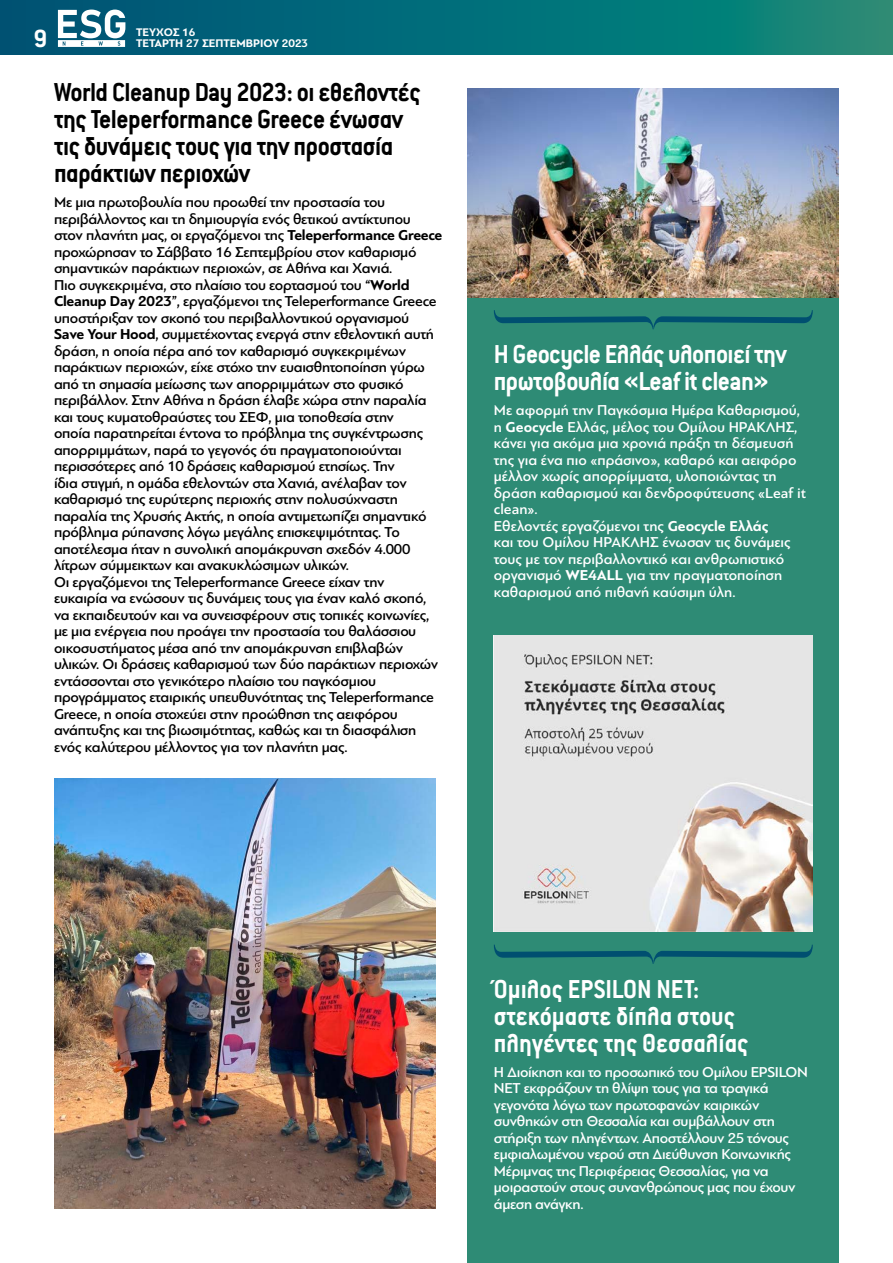
<style>
.page{position:relative;width:893px;height:1263px;background:#fff}
.page>*{position:absolute;margin:0;border:0;box-sizing:border-box;transform-origin:0 0}
.t1{font:700 28.5px/27px "Conduit ITC Hel";letter-spacing:-.015em;color:#000;scale:.93 1}
.t2{font:700 28.5px/27px "Conduit ITC Hel";color:#fff;scale:.93 1}
.t3{font:700 28.5px/27px "Conduit ITC Hel";letter-spacing:-.02em;color:#fff;scale:.93 1}
.t4{font:700 27.3px "Conduit ITC Hel";color:#fff}
.t5{font:500 15px/16.5px "PF Bague Sans Pro";letter-spacing:-.015em;color:#000}
.t6{font:500 15px/16.5px "PF Bague Sans Pro";color:#fff}
.t7{font:500 15px/16.5px "PF Bague Sans Pro";letter-spacing:-.02em;color:#fff}
.t8{font:700 11.55px/10.5px "PF Bague Sans Pro";color:#fff}
.s1{font-weight:700}
</style>
<div class="page">
<svg style="left:0;top:0;width:893px;height:54px;background:#056f78"></svg>
<svg style="left:58px;top:10px;width:67px;height:37px"></svg>
<div style="left:468px;top:88px;width:371px;height:1175px;background:#2e8b75"></div>
<img style="left:494px;top:636px;width:319px;height:296px">
<img style="left:468px;top:88px;width:371px;height:209px">
<svg style="left:494px;top:945px;width:319px;height:19px"></svg>
<svg style="left:494px;top:310px;width:319px;height:19px"></svg>
<img style="left:54px;top:778px;width:382px;height:431px">
<h2 class="t4" style="left:33px;top:25px;width:15px">9</h2>
<p class="t8" style="left:136px;top:27px;width:174px">ΤΕΥΧΟΣ 16<br>TΕΤΑΡΤΗ 27 ΣΕΠΤΕΜΒΡΙΟΥ 2023</p>
<h1 class="t1" style="left:54px;top:79px;width:396px">World Cleanup Day 2023: οι εθελοντές της Teleperformance Greece ένωσαν τις δυνάμεις τους για την προστασία παράκτιων περιοχών</h1>
<p class="t5" style="left:54px;top:194px;width:390px">Με μια πρωτοβουλία που προωθεί την προστασία του περιβάλλοντος και τη δημιουργία ενός θετικού αντίκτυπου στον πλανήτη μας, οι εργαζόμενοι της <span class="s1">Teleperformance Greece </span>προχώρησαν το Σάββατο 16 Σεπτεμβρίου στον καθαρισμό σημαντικών παράκτιων περιοχών, σε Αθήνα και Χανιά.<br>Πιο συγκεκριμένα, στο πλαίσιο του εορτασμού του “<span class="s1">World Cleanup Day 2023</span>”, εργαζόμενοι της Teleperformance Greece υποστήριξαν τον σκοπό του περιβαλλοντικού οργανισμού <span class="s1">Save Your Hood</span>, συμμετέχοντας ενεργά στην εθελοντική αυτή δράση, η οποία πέρα από τον καθαρισμό συγκεκριμένων παράκτιων περιοχών, είχε στόχο την ευαισθητοποίηση γύρω από τη σημασία μείωσης των απορριμμάτων στο φυσικό περιβάλλον. Στην Αθήνα η δράση έλαβε χώρα στην παραλία και τους κυματοθραύστες του ΣΕΦ, μια τοποθεσία στην<br>οποία παρατηρείται έντονα το πρόβλημα της συγκέντρωσης απορριμμάτων, παρά το γεγονός ότι πραγματοποιούνται περισσότερες από 10 δράσεις καθαρισμού ετησίως. Την<br>ίδια στιγμή, η ομάδα εθελοντών στα Χανιά, ανέλαβαν τον καθαρισμό της ευρύτερης περιοχής στην πολυσύχναστη παραλία της Χρυσής Ακτής, η οποία αντιμετωπίζει σημαντικό πρόβλημα ρύπανσης λόγω μεγάλης επισκεψιμότητας. Το αποτέλεσμα ήταν η συνολική απομάκρυνση σχεδόν 4.000 λίτρων σύμμεικτων και ανακυκλώσιμων υλικών.<br>Οι εργαζόμενοι της Teleperformance Greece είχαν την<br>ευκαιρία να ενώσουν τις δυνάμεις τους για έναν καλό σκοπό, να εκπαιδευτούν και να συνεισφέρουν στις τοπικές κοινωνίες, με μια ενέργεια που προάγει την προστασία του θαλάσσιου οικοσυστήματος μέσα από την απομάκρυνση επιβλαβών υλικών. Οι δράσεις καθαρισμού των δύο παράκτιων περιοχών εντάσσονται στο γενικότερο πλαίσιο του παγκόσμιου προγράμματος εταιρικής υπευθυνότητας της Teleperformance Greece, η οποία στοχεύει στην προώθηση της αειφόρου ανάπτυξης και της βιωσιμότητας, καθώς και τη διασφάλιση ενός καλύτερου μέλλοντος για τον πλανήτη μας.</p>
<h1 class="t3" style="left:494px;top:342px;width:317px">H Geocycle Ελλάς υλοποιεί την πρωτοβουλία «Leaf it clean»</h1>
<p class="t6" style="left:494px;top:402px;width:314px">Με αφορμή την Παγκόσμια Ημέρα Καθαρισμού, η <span class="s1">Geocycle</span> Ελλάς, μέλος του Ομίλου ΗΡΑΚΛΗΣ, κάνει για ακόμα μια χρονιά πράξη τη δέσμευσή της για ένα πιο «πράσινο», καθαρό και αειφόρο μέλλον χωρίς απορρίμματα, υλοποιώντας τη δράση καθαρισμού και δενδροφύτευσης «Leaf it clean».<br>Εθελοντές εργαζόμενοι της <span class="s1">Geocycle Ελλάς<br></span>και του Ομίλου ΗΡΑΚΛΗΣ ένωσαν τις δυνάμεις τους με τον περιβαλλοντικό και ανθρωπιστικό οργανισμό <span class="s1">WE4ALL</span> για την πραγματοποίηση καθαρισμού από πιθανή καύσιμη ύλη.</p>
<h1 class="t2" style="left:494px;top:976px;width:275px">Όμιλος EPSILON NET: στεκόμαστε δίπλα στους πληγέντες της Θεσσαλίας</h1>
<p class="t7" style="left:494px;top:1064px;width:316px">Η Διοίκηση και το προσωπικό του Ομίλου EPSILON NET εκφράζουν τη θλίψη τους για τα τραγικά γεγονότα λόγω των πρωτοφανών καιρικών συνθηκών στη Θεσσαλία και συμβάλλουν στη στήριξη των πληγέντων. Αποστέλλουν 25 τόνους εμφιαλωμένου νερού στη Διεύθυνση Κοινωνικής Μέριμνας της Περιφέρειας Θεσσαλίας, για να μοιραστούν στους συνανθρώπους μας που έχουν άμεση ανάγκη.</p>
</div>
